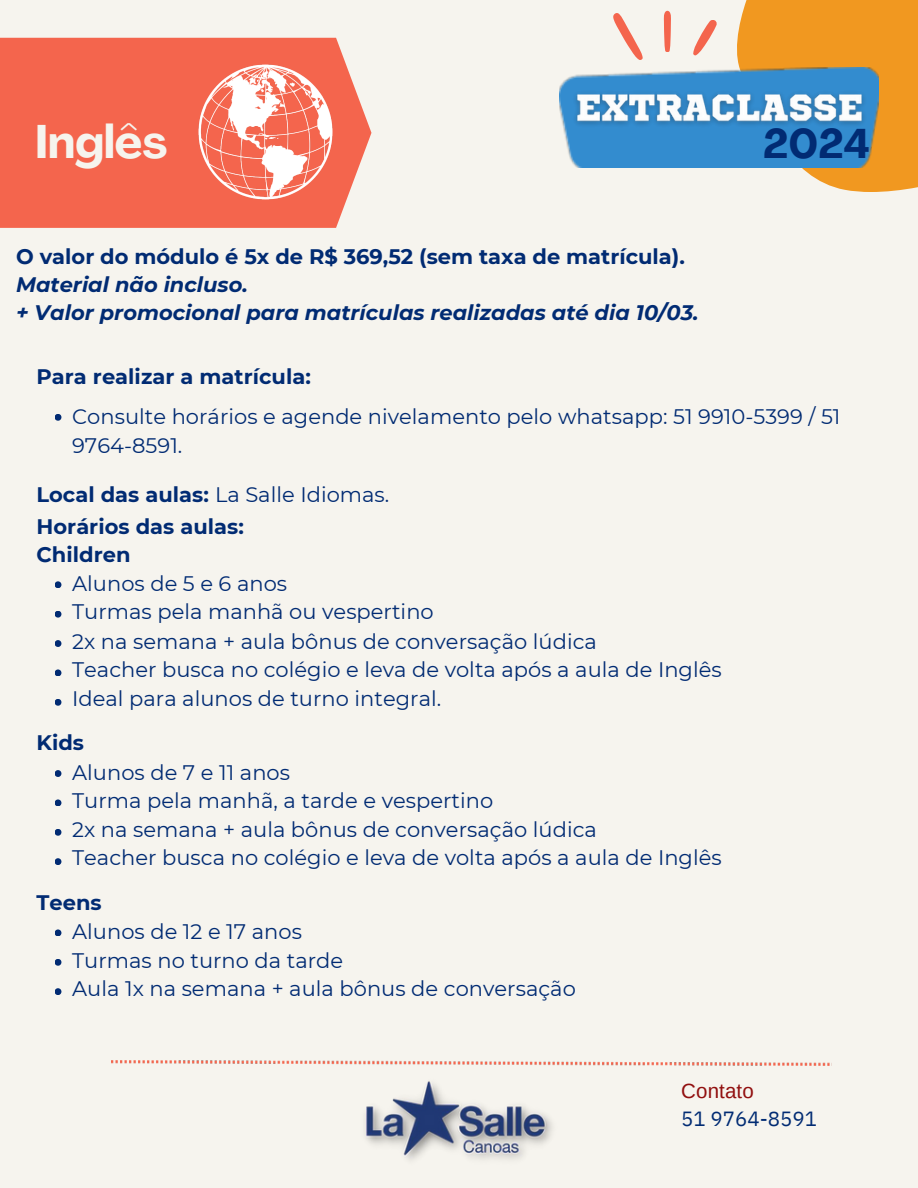
<style>
.page{position:relative;width:918px;height:1188px;background:#f6f4ee}
.page>*{position:absolute;margin:0;border:0;box-sizing:border-box;transform-origin:0 0}
.t1{font:700 46.5px "Agrandir";color:#f6f4ee}
.t2{font:700 40.95px "Agrandir";color:#012b73}
.t3{font:21px "Montserrat";color:#012b73}
.t4{font:italic 700 21px/28.2px "Montserrat";color:#012b73}
.t5{font:700 21px "Montserrat";color:#012b73}
.t6{font:20.55px "IBM Plex Sans";color:#012b73}
.t7{font:20.55px "Arimo";letter-spacing:.005em;color:#910f0f}
.s1{font-style:normal}
.s2{font-weight:700}
</style>
<div class="page">
<svg style="left:0;top:38px;width:371px;height:190px;background:#f46e57"></svg>
<svg style="left:613px;top:13px;width:30px;height:47px"></svg>
<svg style="left:664px;top:11px;width:7px;height:41px"></svg>
<svg style="left:693px;top:20px;width:24px;height:35px"></svg>
<svg style="left:737px;top:0;width:181px;height:192px;background:#f1a237"></svg>
<img style="left:559px;top:68px;width:320px;height:100px">
<img style="left:567px;top:83px;width:319px;height:56px">
<img style="left:112px;top:1061px;width:720px;height:4px">
<img style="left:191px;top:58px;width:149px;height:148px">
<img style="left:365px;top:1081px;width:187px;height:79px">
<svg style="left:55px;top:414px;width:6px;height:7px"></svg>
<svg style="left:55px;top:581px;width:6px;height:7px"></svg>
<svg style="left:55px;top:611px;width:6px;height:7px"></svg>
<svg style="left:55px;top:640px;width:6px;height:7px"></svg>
<svg style="left:55px;top:669px;width:6px;height:7px"></svg>
<svg style="left:55px;top:699px;width:6px;height:7px"></svg>
<svg style="left:55px;top:770px;width:6px;height:7px"></svg>
<svg style="left:55px;top:799px;width:6px;height:7px"></svg>
<svg style="left:55px;top:829px;width:6px;height:7px"></svg>
<svg style="left:55px;top:858px;width:6px;height:7px"></svg>
<svg style="left:55px;top:929px;width:6px;height:7px"></svg>
<svg style="left:55px;top:959px;width:6px;height:7px"></svg>
<svg style="left:55px;top:988px;width:6px;height:7px"></svg>
<p class="t1" style="left:35px;top:123px;width:134px">Inglês</p>
<p class="t2" style="left:763px;top:128px;width:108px">2024</p>
<p class="t4" style="left:16px;top:242px;width:684px"><span class="s1">O valor do módulo é 5x de R$ 369,52 (sem taxa de matrícula).<br></span>Material não incluso.<br>+ Valor promocional para matrículas realizadas até dia 10/03.</p>
<p class="t5" style="left:36px;top:364px;width:276px">Para realizar a matrícula:</p>
<p class="t3" style="left:72px;top:403px;width:770px">Consulte horários e agende nivelamento pelo whatsapp: 51 9910-5399 / 51</p>
<p class="t3" style="left:72px;top:433px;width:112px">9764-8591.</p>
<p class="t3" style="left:36px;top:482px;width:354px"><span class="s2">Local das aulas:</span> La Salle Idiomas.</p>
<p class="t5" style="left:36px;top:513px;width:209px">Horários das aulas:</p>
<p class="t5" style="left:36px;top:542px;width:96px">Children</p>
<p class="t3" style="left:72px;top:571px;width:217px">Alunos de 5 e 6 anos</p>
<p class="t3" style="left:72px;top:599px;width:363px">Turmas pela manhã ou vespertino</p>
<h3 class="t3" style="left:72px;top:628px;width:526px">2x na semana + aula bônus de conversação lúdica</h3>
<p class="t3" style="left:72px;top:656px;width:651px">Teacher busca no colégio e leva de volta após a aula de Inglês</p>
<p class="t3" style="left:72px;top:686px;width:371px">Ideal para alunos de turno integral.</p>
<p class="t5" style="left:36px;top:730px;width:49px">Kids</p>
<p class="t3" style="left:72px;top:760px;width:219px">Alunos de 7 e 11 anos</p>
<h3 class="t3" style="left:72px;top:788px;width:423px">Turma pela manhã, a tarde e vespertino</h3>
<p class="t3" style="left:72px;top:817px;width:526px">2x na semana + aula bônus de conversação lúdica</p>
<p class="t3" style="left:72px;top:845px;width:651px">Teacher busca no colégio e leva de volta após a aula de Inglês</p>
<p class="t5" style="left:36px;top:890px;width:67px">Teens</p>
<p class="t3" style="left:72px;top:918px;width:231px">Alunos de 12 e 17 anos</p>
<p class="t3" style="left:72px;top:947px;width:273px">Turmas no turno da tarde</p>
<p class="t3" style="left:72px;top:976px;width:505px">Aula 1x na semana + aula bônus de conversação</p>
<h3 class="t7" style="left:681px;top:1080px;width:74px">Contato</h3>
<h3 class="t6" style="left:681px;top:1105px;width:137px">51 9764-8591</h3>
</div>
